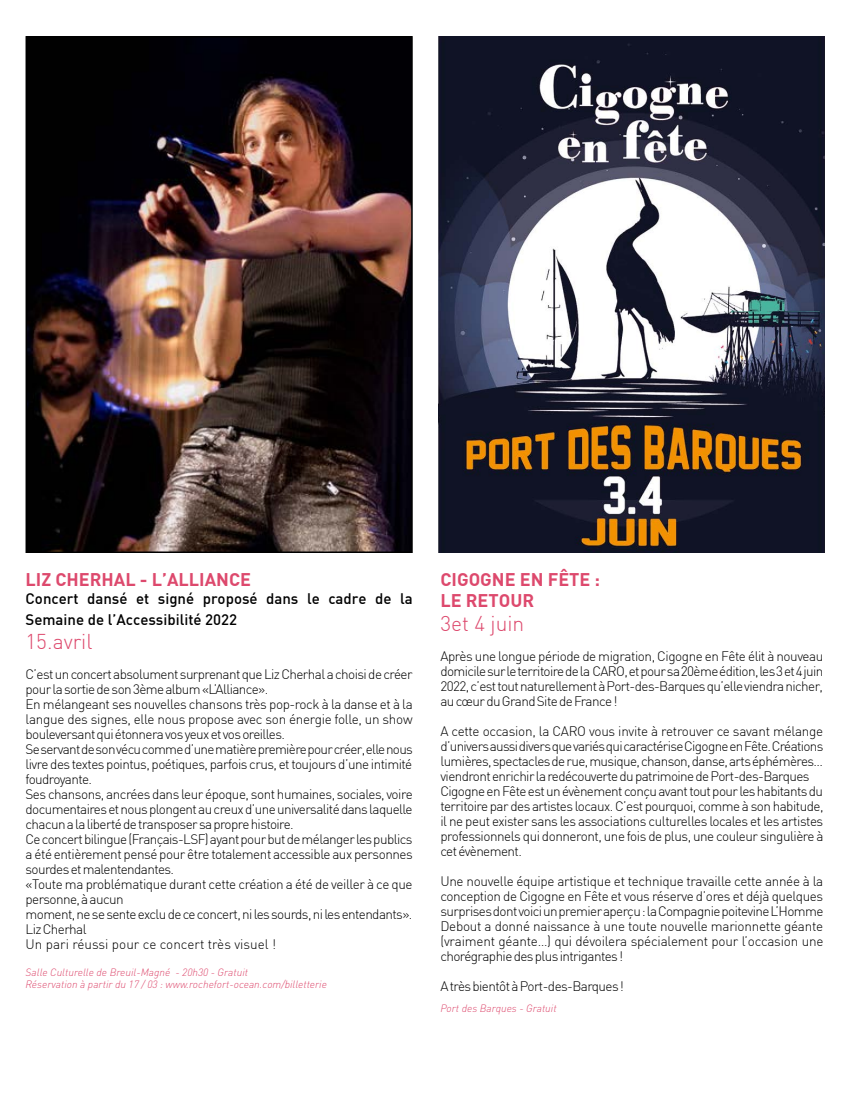
<style>
.page{position:relative;width:851px;height:1106px;background:#fff}
.page>*{position:absolute;margin:0;border:0;box-sizing:border-box;transform-origin:0 0}
.t1{font:300 21px "DIN";color:#dd496d}
.t2{font:18px/21px "DIN Bold";color:#dd496d}
.t3{font:15px/21px "DIN Medium";color:#000}
.t4{font:300 13.5px/15px "DIN";letter-spacing:-.045em;color:#000}
.t5{font:italic 300 10.5px/12px "DINOT";color:#dd496d}
</style>
<div class="page">
<svg style="left:824px;top:36px;width:1px;height:161px"></svg>
<img style="left:29px;top:39px;width:380px;height:511px">
<div style="left:26px;top:36px;width:386px;height:517px;border:2px solid #000"></div>
<img style="left:438px;top:36px;width:386px;height:517px">
<h2 class="t2" style="left:26px;top:568px;width:227px">LIZ CHERHAL - L’ALLIANCE</h2>
<p class="t3" style="left:26px;top:587px;width:388px">Concert dansé et signé proposé dans le cadre de la<br>Semaine de l’Accessibilité 2022</p>
<h1 class="t1" style="left:26px;top:628px;width:68px">15.avril</h1>
<p class="t4" style="left:26px;top:666px;width:389px">C’est un concert absolument surprenant que Liz Cherhal a choisi de créer pour la sortie de son 3ème album «L’Alliance».<br>En mélangeant ses nouvelles chansons très pop-rock à la danse et à la langue des signes, elle nous propose avec son énergie folle, un show bouleversant qui étonnera vos yeux et vos oreilles.<br>Se servant de son vécu comme d’une matière première pour créer, elle nous livre des textes pointus, poétiques, parfois crus, et toujours d’une intimité foudroyante.<br>Ses chansons, ancrées dans leur époque, sont humaines, sociales, voire documentaires et nous plongent au creux d’une universalité dans laquelle chacun a la liberté de transposer sa propre histoire.<br>Ce concert bilingue (Français-LSF) ayant pour but de mélanger les publics a été entièrement pensé pour être totalement accessible aux personnes sourdes et malentendantes.<br>«Toute ma problématique durant cette création a été de veiller à ce que personne, à aucun<br>moment, ne se sente exclu de ce concert, ni les sourds, ni les entendants».<br>Liz Cherhal<br>Un pari réussi pour ce concert très visuel !</p>
<p class="t5" style="left:26px;top:966px;width:303px">Salle Culturelle de Breuil-Magné - 20h30 - Gratuit<br>Réservation à partir du 17 / 03 : www.rochefort-ocean.com/billetterie</p>
<h2 class="t2" style="left:440px;top:568px;width:161px">CIGOGNE EN FÊTE :<br>LE RETOUR</h2>
<h1 class="t1" style="left:440px;top:610px;width:85px">3et 4 juin</h1>
<p class="t4" style="left:440px;top:648px;width:384px;text-align:justify">Après une longue période de migration, Cigogne en Fête élit à nouveau domicile sur le territoire de la CARO, et pour sa 20ème édition, les 3 et 4 juin 2022, c’est tout naturellement à Port-des-Barques qu’elle viendra nicher, au cœur du Grand Site de France!</p>
<p class="t4" style="left:440px;top:723px;width:384px">A cette occasion, la CARO vous invite à retrouver ce savant mélange d’univers aussi divers que variés qui caractérise Cigogne en Fête. Créations lumières, spectacles de rue, musique, chanson, danse, arts éphémères... viendront enrichir la redécouverte du patrimoine de Port-des-Barques Cigogne en Fête est un évènement conçu avant tout pour les habitants du territoire par des artistes locaux. C’est pourquoi, comme à son habitude, il ne peut exister sans les associations culturelles locales et les artistes professionnels qui donneront, une fois de plus, une couleur singulière à cet évènement.</p>
<p class="t4" style="left:440px;top:873px;width:384px;text-align:justify">Une nouvelle équipe artistique et technique travaille cette année à la conception de Cigogne en Fête et vous réserve d’ores et déjà quelques surprises dont voici un premier aperçu: la Compagnie poitevine L’Homme Debout a donné naissance à une toute nouvelle marionnette géante (vraiment géante…) qui dévoilera spécialement pour l’occasion une chorégraphie des plus intrigantes !</p>
<p class="t4" style="left:440px;top:978px;width:185px">A très bientôtà Port-des-Barques !</p>
<p class="t5" style="left:440px;top:1002px;width:118px">Port des Barques - Gratuit</p>
</div>
